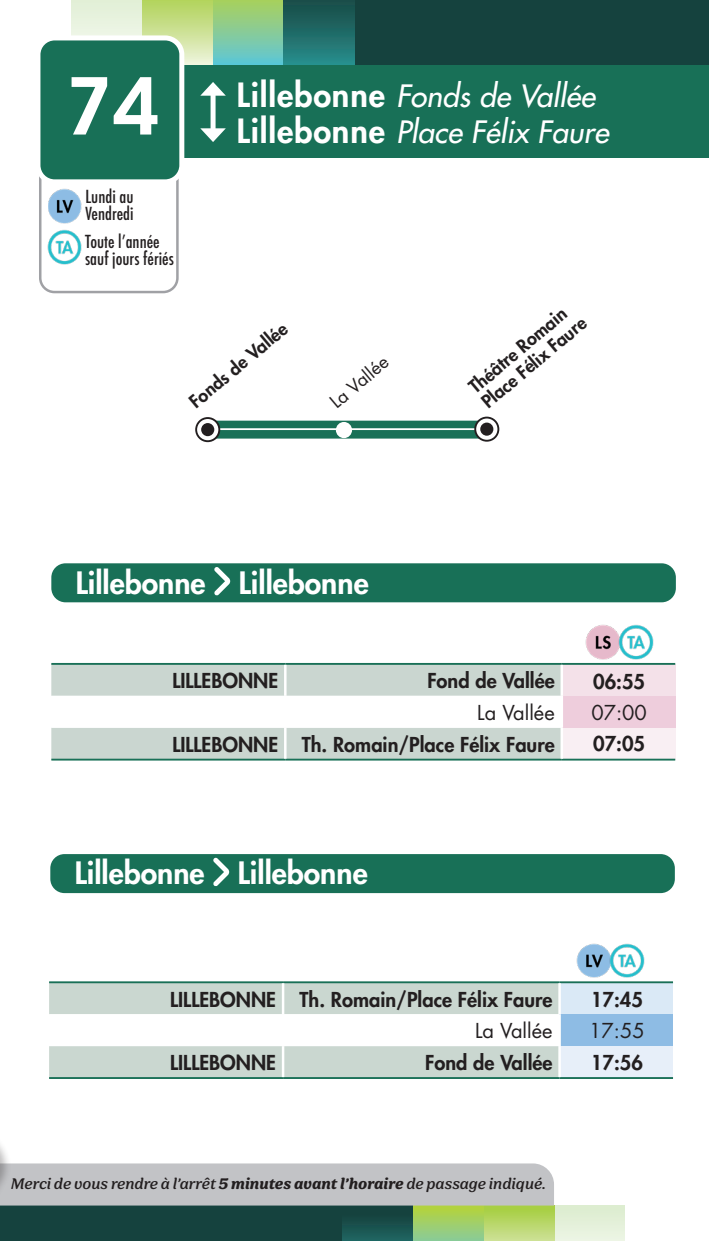
<style>
.page{position:relative;width:709px;height:1241px;background:#fff}
.page>*{position:absolute;margin:0;border:0;box-sizing:border-box;transform-origin:0 0}
.t1{font:600 77.5px "ITC Avant Garde Std";color:#fff}
.t2{font:italic 500 30px/36px "Futura Std";color:#fff}
.t3{font:800 30px "Futura Std";color:#fff}
.t4{font:800 20px "Futura Std";color:#231f20}
.t5{font:20px "Futura Std";color:#231f20}
.t6{font:800 18px/19.8px "Futura Std";color:#231f20}
.t7{font:18px "Futura Std";color:#231f20}
.t8{font:italic 17.5px "Sirenia";color:#231f20}
.t9{font:500 condensed 17.5px/17.5px "Futura";color:#231f20}
.s1{font-weight:800;font-style:normal;font-size:32.5px}
.s2{font-weight:600}
</style>
<div class="page">
<div style="left:554px;top:1205px;width:71px;height:35px;background:#e3f0d9"></div>
<svg style="left:483px;top:1205px;width:71px;height:35px;background:#b7d669"></svg>
<svg style="left:412px;top:1205px;width:71px;height:35px;background:#9fcd68"></svg>
<svg style="left:341px;top:1205px;width:71px;height:35px;background:#1b504c"></svg>
<div style="left:0;top:1205px;width:341px;height:35px;background:#15423e"></div>
<div style="left:354px;top:0;width:355px;height:71px;background:#15423e"></div>
<div style="left:71px;top:0;width:71px;height:71px;background:#e7f2dd"></div>
<svg style="left:142px;top:0;width:71px;height:71px;background:#c8df8d"></svg>
<svg style="left:213px;top:0;width:71px;height:65px;background:#83c998"></svg>
<svg style="left:284px;top:0;width:70px;height:65px;background:#206b68"></svg>
<svg style="left:39px;top:179px;width:140px;height:115px"></svg>
<img style="left:48px;top:188px;width:35px;height:36px">
<hr style="left:0;top:65px;width:1px;height:92px;background:#0a6474">
<div style="left:185px;top:65px;width:524px;height:92px;background:#187057"></div>
<div style="left:38px;top:38px;width:144px;height:144px;background:#187057;border-radius:17px"></div>
<div style="left:35px;top:35px;width:149px;height:149px;border:5px solid #fff;border-radius:17px"></div>
<div style="left:210px;top:92px;width:5px;height:40px;background:#fff"></div>
<svg style="left:200px;top:82px;width:26px;height:14px"></svg>
<svg style="left:200px;top:128px;width:26px;height:14px"></svg>
<div style="left:51px;top:563px;width:625px;height:39px;background:#187057;border-radius:14px"></div>
<svg style="left:214px;top:567px;width:16px;height:28px"></svg>
<div style="left:50px;top:854px;width:625px;height:38px;background:#187057;border-radius:14px"></div>
<svg style="left:213px;top:857px;width:16px;height:29px"></svg>
<img style="left:585px;top:624px;width:33px;height:36px">
<img style="left:576px;top:943px;width:32px;height:35px">
<img style="left:618px;top:624px;width:36px;height:36px">
<img style="left:608px;top:943px;width:37px;height:35px">
<div style="left:12px;top:1163px;width:542px;height:42px;background:#c2c3c6"></div>
<div style="left:0;top:1128px;width:12px;height:103px;background:#231f20;opacity:.3"></div>
<div style="left:206px;top:420px;width:281px;height:18px;background:#197057"></div>
<hr style="left:206px;top:428px;width:278px;height:2px;background:#fff">
<svg style="left:196px;top:418px;width:23px;height:23px"></svg>
<div style="left:195px;top:417px;width:25px;height:25px;border:2px solid #231f20;border-radius:50%"></div>
<div style="left:201px;top:423px;width:13px;height:13px;background:#231f20;border-radius:50%"></div>
<div style="left:336px;top:422px;width:16px;height:16px;background:#fff;border-radius:50%"></div>
<svg style="left:475px;top:417px;width:23px;height:23px"></svg>
<div style="left:474px;top:416px;width:25px;height:25px;border:2px solid #231f20;border-radius:50%"></div>
<div style="left:480px;top:422px;width:13px;height:13px;background:#231f20;border-radius:50%"></div>
<div style="left:51px;top:664px;width:509px;height:94px;background:#cad6d0"></div>
<div style="left:562px;top:663px;width:113px;height:32px;background:#f4e1e9"></div>
<svg style="left:51px;top:695px;width:509px;height:32px"></svg>
<div style="left:562px;top:695px;width:113px;height:32px;background:#eecddc"></div>
<div style="left:562px;top:727px;width:113px;height:32px;background:#f9eff3"></div>
<hr style="left:51px;top:663px;width:234px;height:1px;background:#197057">
<hr style="left:285px;top:663px;width:277px;height:1px;background:#197057">
<hr style="left:562px;top:663px;width:113px;height:1px;background:#197057">
<hr style="left:51px;top:758px;width:234px;height:2px;background:#197057">
<hr style="left:285px;top:758px;width:277px;height:2px;background:#197057">
<hr style="left:562px;top:758px;width:113px;height:2px;background:#197057">
<hr style="left:284px;top:664px;width:2px;height:31px;background:#fff">
<hr style="left:284px;top:695px;width:2px;height:32px;background:#fff">
<hr style="left:560px;top:664px;width:3px;height:31px;background:#fff">
<hr style="left:560px;top:695px;width:3px;height:32px;background:#fff">
<hr style="left:284px;top:727px;width:2px;height:31px;background:#fff">
<hr style="left:560px;top:727px;width:3px;height:31px;background:#fff">
<div style="left:49px;top:983px;width:509px;height:93px;background:#cad7d0"></div>
<div style="left:559px;top:982px;width:114px;height:32px;background:#dae9f6"></div>
<svg style="left:49px;top:1014px;width:509px;height:31px"></svg>
<div style="left:559px;top:1014px;width:114px;height:31px;background:#8ebce4"></div>
<div style="left:559px;top:1045px;width:114px;height:32px;background:#e7eff9"></div>
<hr style="left:49px;top:981px;width:234px;height:2px;background:#197057">
<hr style="left:283px;top:981px;width:276px;height:2px;background:#197057">
<hr style="left:559px;top:981px;width:114px;height:2px;background:#197057">
<hr style="left:49px;top:1076px;width:234px;height:2px;background:#197057">
<hr style="left:283px;top:1076px;width:276px;height:2px;background:#197057">
<hr style="left:559px;top:1076px;width:114px;height:2px;background:#197057">
<hr style="left:282px;top:983px;width:2px;height:31px;background:#fff">
<hr style="left:282px;top:1014px;width:2px;height:31px;background:#fff">
<hr style="left:558px;top:983px;width:3px;height:31px;background:#fff">
<hr style="left:558px;top:1014px;width:3px;height:31px;background:#fff">
<hr style="left:282px;top:1045px;width:2px;height:31px;background:#fff">
<hr style="left:558px;top:1045px;width:3px;height:31px;background:#fff">
<h1 class="t1" style="left:66px;top:57px;width:95px">74</h1>
<h2 class="t2" style="left:237px;top:78px;width:373px"><span class="s1">Lillebonne</span> Fonds de Vallée<br><span class="s1">Lillebonne</span> Place Félix Faure</h2>
<p class="t9" style="left:85px;top:187px;width:50px">Lundi au<br>Vendredi</p>
<p class="t9" style="left:85px;top:232px;width:90px">Toute l’année sauf jours fériés</p>
<p class="t6" style="left:186px;top:396px;width:123px;rotate:-40deg">Fonds de Vallée</p>
<p class="t7" style="left:325px;top:395px;width:71px;rotate:-40deg">La Vallée</p>
<h2 class="t3" style="left:76px;top:563px;width:294px">Lillebonne Lillebonne</h2>
<p class="t6" style="left:465px;top:381px;width:132px;rotate:-40deg">Théâtre Romain<br>Place Félix Faure</p>
<p class="t4" style="left:172px;top:668px;width:107px">LILLEBONNE</p>
<p class="t4" style="left:427px;top:668px;width:129px">Fond de Vallée</p>
<p class="t4" style="left:593px;top:668px;width:54px">06:55</p>
<p class="t5" style="left:477px;top:699px;width:79px">La Vallée</p>
<p class="t5" style="left:591px;top:699px;width:57px">07:00</p>
<p class="t4" style="left:172px;top:731px;width:384px">LILLEBONNE Th. Romain/Place Félix Faure</p>
<p class="t4" style="left:593px;top:731px;width:54px">07:05</p>
<h2 class="t3" style="left:75px;top:854px;width:294px">Lillebonne Lillebonne</h2>
<p class="t4" style="left:170px;top:986px;width:384px">LILLEBONNE Th. Romain/Place Félix Faure</p>
<p class="t4" style="left:591px;top:986px;width:54px">17:45</p>
<p class="t5" style="left:475px;top:1018px;width:79px">La Vallée</p>
<p class="t5" style="left:589px;top:1018px;width:57px">17:55</p>
<p class="t4" style="left:170px;top:1050px;width:107px">LILLEBONNE</p>
<p class="t4" style="left:425px;top:1050px;width:129px">Fond de Vallée</p>
<p class="t4" style="left:591px;top:1050px;width:54px">17:56</p>
<p class="t8" style="left:11px;top:1173px;width:537px">Merci de vous rendre à l’arrêt <span class="s2">5 minutes avant l’horaire</span> de passage indiqué.</p>
</div>
